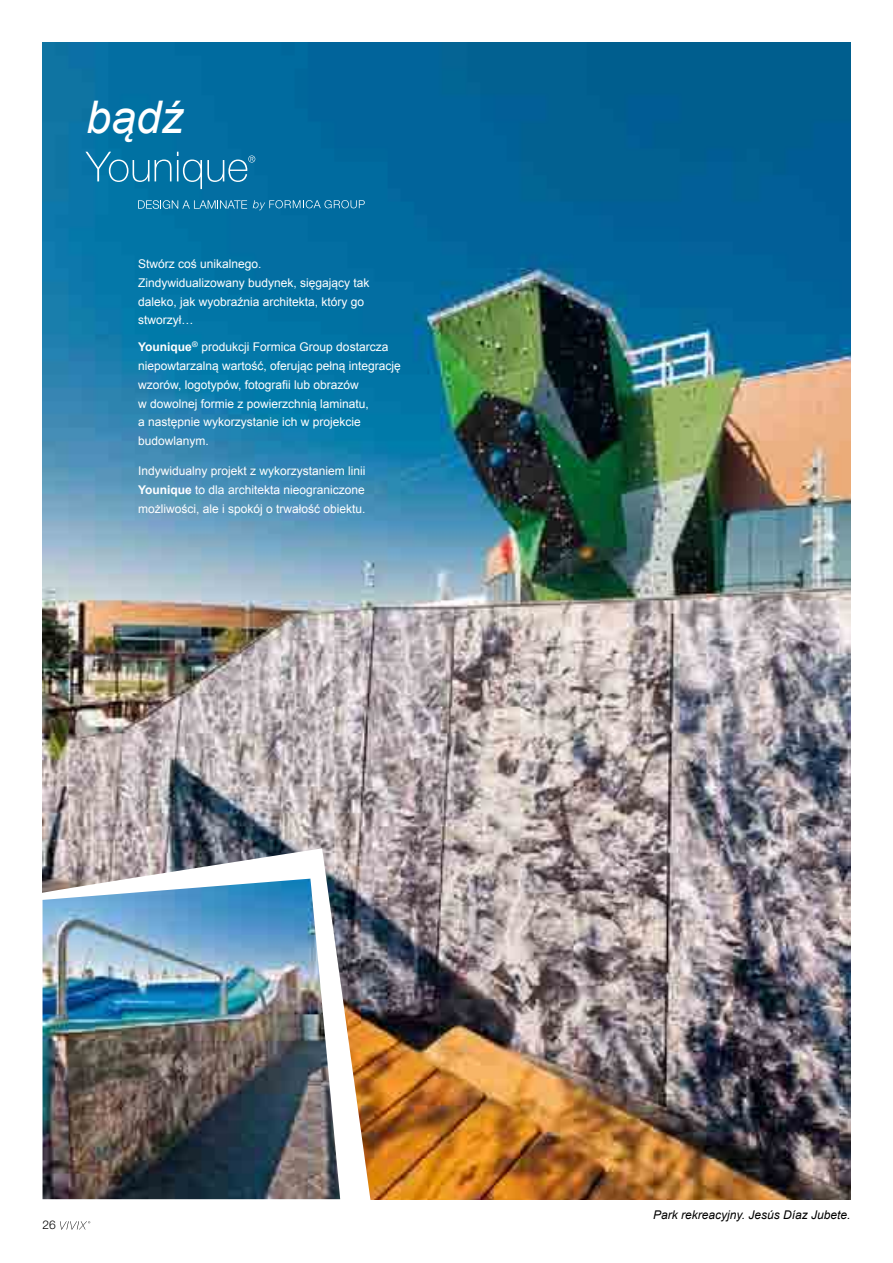
<style>
.page{position:relative;width:893px;height:1263px;background:#fff}
.page>*{position:absolute;margin:0;border:0;box-sizing:border-box;transform-origin:0 0}
.t1{font:italic 45px "Arial";color:#fff}
.t2{font:12px/18.8px "Arial";color:#fff}
.t3{font:italic 12px "Arial";color:#000}
.t4{font:300 12px "Helvetica Neue";color:#000}
.s1{font-weight:700}
</style>
<div class="page">
<svg style="left:60px;top:1221px;width:30px;height:8px"></svg>
<img style="left:43px;top:43px;width:807px;height:1156px">
<img style="left:42px;top:848px;width:329px;height:352px">
<img style="left:43px;top:879px;width:297px;height:320px">
<svg style="left:85px;top:152px;width:86px;height:30px;background:#2385b0"></svg>
<svg style="left:177px;top:152px;width:78px;height:37px;background:#2380ad"></svg>
<svg style="left:253px;top:200px;width:112px;height:10px"></svg>
<svg style="left:138px;top:200px;width:109px;height:9px"></svg>
<h1 class="t1" style="left:86px;top:88px;width:99px">bądź</h1>
<p class="t2" style="left:138px;top:255px;width:233px">Stwórz coś unikalnego.<br>Zindywidualizowany budynek, sięgający tak daleko, jak wyobraźnia architekta, który go stworzył…</p>
<p class="t2" style="left:138px;top:338px;width:264px"><span class="s1">Younique</span><sup>®</sup> produkcji Formica Group dostarcza niepowtarzalną wartość, oferując pełną integrację wzorów, logotypów, fotografii lub obrazów<br>w dowolnej formie z powierzchnią laminatu,<br>a następnie wykorzystanie ich w projekcie budowlanym.</p>
<p class="t2" style="left:138px;top:462px;width:229px;text-align:justify">Indywidualny projekt z wykorzystaniem linii <span class="s1">Younique</span> to dla architekta nieograniczone możliwości, ale i spokój o trwałość obiektu.</p>
<p class="t4" style="left:43px;top:1218px;width:15px">26</p>
<p class="t3" style="left:653px;top:1207px;width:199px">Park rekreacyjny. Jesús Díaz Jubete.</p>
</div>
